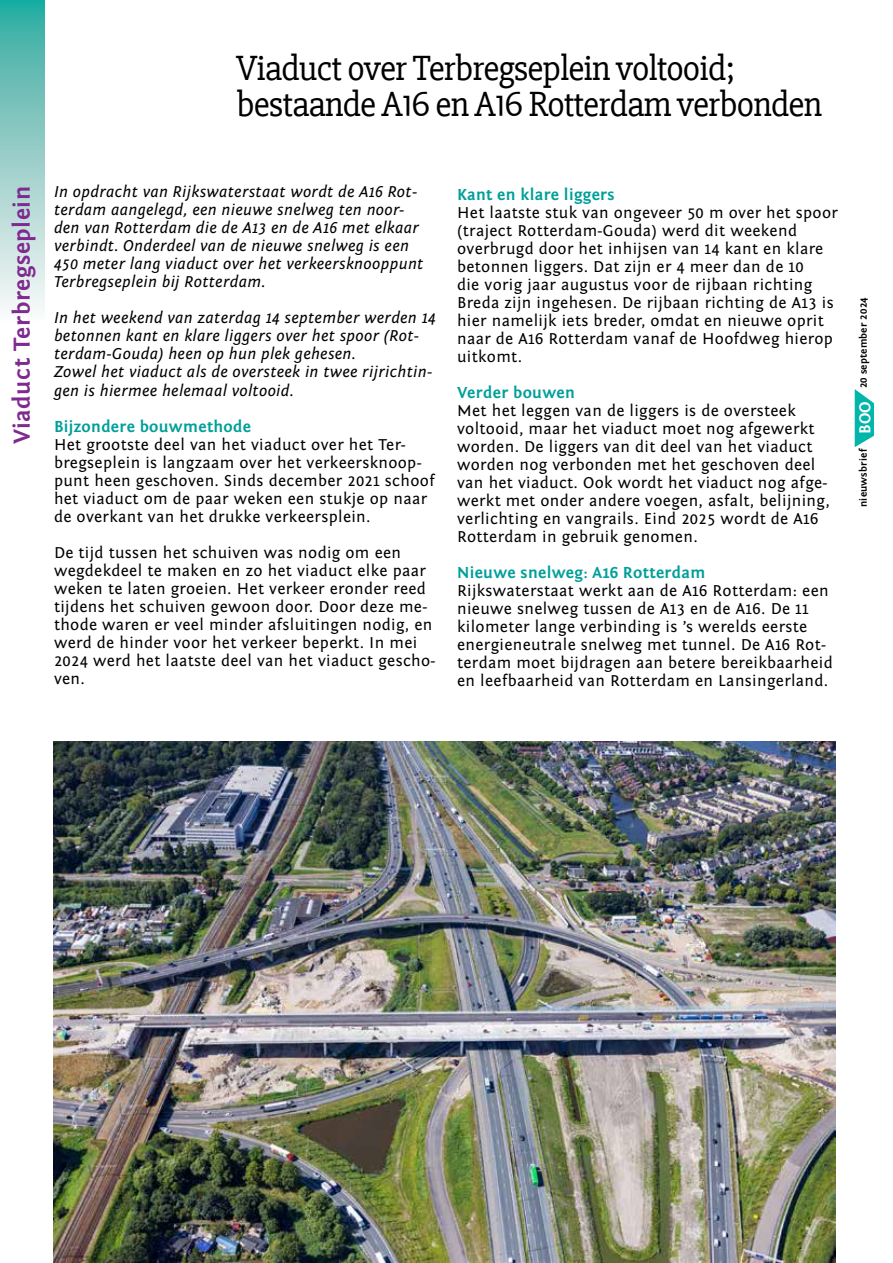
<style>
.page{position:relative;width:893px;height:1263px;background:#fff}
.page>*{position:absolute;margin:0;border:0;box-sizing:border-box;transform-origin:0 0}
.t1{font:36px/36px "Slabo 27 px";letter-spacing:-.025em;color:#000}
.t2{font:700 24px "Fontin Sans";letter-spacing:.025em;color:#7f2a90}
.t3{font:16.5px/18px "Fontin Sans";letter-spacing:.02em;color:#000}
.t4{font:italic 16.5px/18px "Fontin Sans";letter-spacing:.02em;color:#000}
.t5{font:700 16.5px "Fontin Sans";letter-spacing:.02em;color:#009f99}
.t6{font:700 16.5px "Fontin Sans";color:#fff}
.t7{font:700 10.5px "Fontin Sans";letter-spacing:.02em;color:#000}
</style>
<div class="page">
<svg style="left:0;top:1px;width:45px;height:308px;background:#95cfc9"></svg>
<svg style="left:855px;top:389px;width:19px;height:58px"></svg>
<img style="left:53px;top:741px;width:783px;height:522px">
<h1 class="t1" style="left:236px;top:50px;width:588px">Viaduct over Terbregseplein voltooid; bestaande A16 en A16 Rotterdam verbonden</h1>
<h2 class="t2" style="left:9px;top:444px;width:260px;rotate:-90deg">Viaduct Terbregseplein</h2>
<p class="t4" style="left:54px;top:183px;width:371px">In opdracht van Rijkswaterstaat wordt de A16 Rot&shy;terdam aangelegd, een nieuwe snelweg ten noor&shy;den van Rotterdam die de A13 en de A16 met elkaar verbindt. Onderdeel van de nieuwe snelweg is een 450 meter lang viaduct over het verkeersknooppunt Terbregseplein bij Rotterdam.</p>
<p class="t4" style="left:54px;top:309px;width:383px">In het weekend van zaterdag 14 september werden 14 betonnen kant en klare liggers over het spoor (Rot&shy;terdam-Gouda) heen op hun plek gehesen.<br>Zowel het viaduct als de oversteek in twee rijrichtin&shy;gen is hiermee helemaal voltooid.</p>
<p class="t5" style="left:54px;top:417px;width:199px">Bijzondere bouwmethode</p>
<p class="t3" style="left:54px;top:435px;width:382px">Het grootste deel van het viaduct over het Ter&shy;bregseplein is langzaam over het verkeersknoop&shy;punt heen geschoven. Sinds december 2021 schoof het viaduct om de paar weken een stukje op naar de overkant van het drukke verkeersplein.</p>
<p class="t3" style="left:54px;top:543px;width:383px">De tijd tussen het schuiven was nodig om een wegdekdeel te maken en zo het viaduct elke paar weken te laten groeien. Het verkeer eronder reed tijdens het schuiven gewoon door. Door deze me&shy;thode waren er veel minder afsluitingen nodig, en werd de hinder voor het verkeer beperkt. In mei 2024 werd het laatste deel van het viaduct gescho&shy;ven.</p>
<p class="t5" style="left:457px;top:185px;width:159px">Kant en klare liggers</p>
<p class="t3" style="left:457px;top:203px;width:382px">Het laatste stuk van ongeveer 50 m over het spoor (traject Rotterdam-Gouda) werd dit weekend overbrugd door het inhijsen van 14 kant en klare betonnen liggers. Dat zijn er 4 meer dan de 10<br>die vorig jaar augustus voor de rijbaan richting Breda zijn ingehesen. De rijbaan richting de A13 is hier namelijk iets breder, omdat en nieuwe oprit naar de A16 Rotterdam vanaf de Hoofdweg hierop uitkomt.</p>
<p class="t5" style="left:457px;top:383px;width:119px">Verder bouwen</p>
<p class="t3" style="left:457px;top:401px;width:374px">Met het leggen van de liggers is de oversteek voltooid, maar het viaduct moet nog afgewerkt worden. De liggers van dit deel van het viaduct worden nog verbonden met het geschoven deel van het viaduct. Ook wordt het viaduct nog afge&shy;werkt met onder andere voegen, asfalt, belijning, verlichting en vangrails. Eind 2025 wordt de A16<br>Rotterdam in gebruik genomen.</p>
<p class="t5" style="left:457px;top:563px;width:250px">Nieuwe snelweg: A16 Rotterdam</p>
<p class="t3" style="left:457px;top:581px;width:377px">Rijkswaterstaat werkt aan de A16 Rotterdam: een nieuwe snelweg tussen de A13 en de A16. De 11 kilometer lange verbinding is ’s werelds eerste energieneutrale snelweg met tunnel. De A16 Rot&shy;terdam moet bijdragen aan betere bereikbaarheid en leefbaarheid van Rotterdam en Lansingerland.</p>
<p class="t7" style="left:858px;top:388px;width:92px;rotate:-90deg">20 september 2024</p>
<p class="t6" style="left:856px;top:434px;width:34px;rotate:-90deg">BOO</p>
<p class="t7" style="left:858px;top:507px;width:60px;rotate:-90deg">nieuwsbrief</p>
</div>
